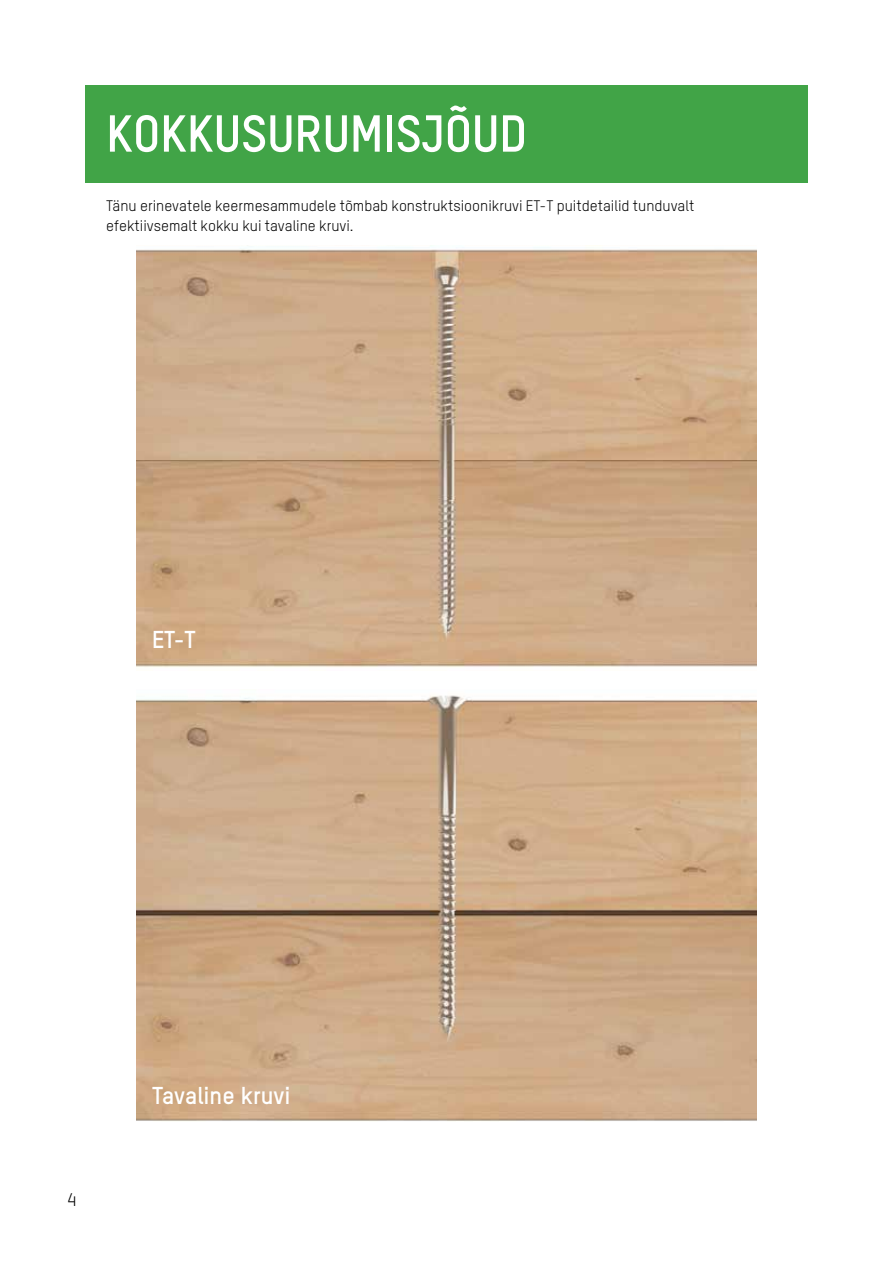
<style>
.page{position:relative;width:893px;height:1263px;background:#fff}
.page>*{position:absolute;margin:0;border:0;box-sizing:border-box;transform-origin:0 0}
.t1{font:700 51px "TSTAR";color:#fff}
.t2{font:700 24px "TSTAR";color:#fff}
.t3{font:18px "TSTAR";color:#000}
.t4{font:15px/19.5px "TSTAR";color:#000}
</style>
<div class="page">
<img style="left:136px;top:695px;width:621px;height:426px">
<img style="left:136px;top:247px;width:621px;height:421px">
<div style="left:85px;top:85px;width:723px;height:98px;background:#41a447"></div>
<h1 class="t1" style="left:106px;top:102px;width:422px">KOKKUSURUMISJÕUD</h1>
<p class="t4" style="left:106px;top:196px;width:589px">Tänu erinevatele keermesammudele tõmbab konstruktsioonikruvi ET-T puitdetailid tunduvalt efektiivsemalt kokku kui tavaline kruvi.</p>
<h2 class="t2" style="left:152px;top:625px;width:45px">ET-T</h2>
<p class="t3" style="left:67px;top:1188px;width:11px">4</p>
<h2 class="t2" style="left:152px;top:1081px;width:140px">Tavaline kruvi</h2>
</div>
